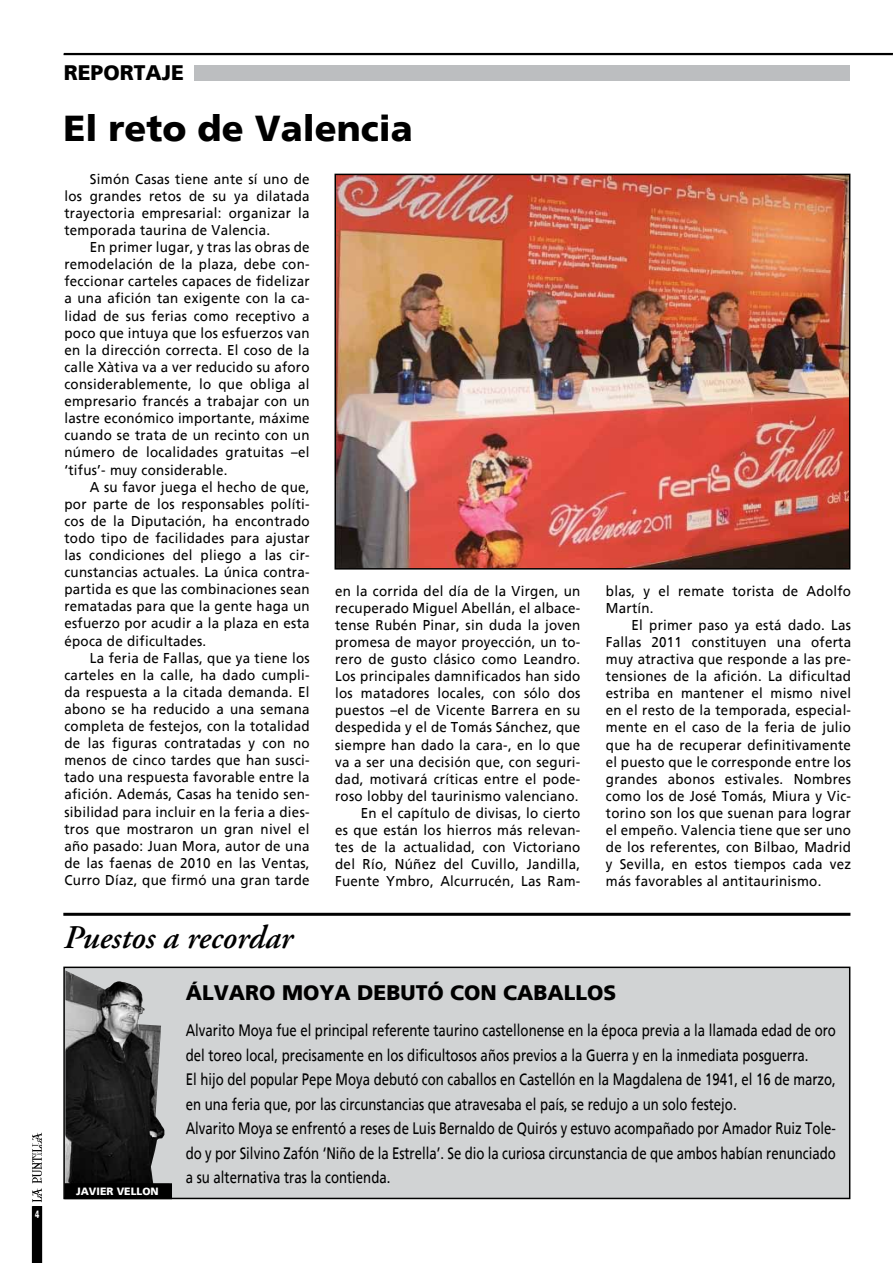
<style>
.page{position:relative;width:893px;height:1263px;background:#fff}
.page>*{position:absolute;margin:0;border:0;box-sizing:border-box;transform-origin:0 0}
.t1{font:900 36px "Frutiger";color:#000}
.t2{font:italic 600 33px "Adobe Garamond Pro";color:#000}
.t3{font:900 21px "Frutiger";color:#000}
.t4{font:16.5px/24.5px "Frutiger";color:#000;scale:.8 1}
.t5{font:14.25px/17.1px "Frutiger";letter-spacing:.02em;color:#000;text-align:justify;scale:.94 1}
.t6{font:900 10.5px "Frutiger";color:#fff}
.t7{font:900 10.5px "Frutiger";color:#fff;scale:.65 1}
</style>
<div class="page">
<hr style="left:64px;top:53px;width:829px;height:1px;background:#000">
<svg style="left:31px;top:1132px;width:12px;height:131px"></svg>
<hr style="left:64px;top:54px;width:829px;height:1px;background:#000">
<div style="left:194px;top:65px;width:656px;height:15px;background:#bcbec0"></div>
<div style="left:64px;top:967px;width:786px;height:231px;background:#d1d3d4"></div>
<div style="left:63px;top:966px;width:787px;height:233px;border:2px solid #000"></div>
<img style="left:65px;top:970px;width:99px;height:213px">
<hr style="left:63px;top:913px;width:787px;height:3px;background:#000">
<div style="left:65px;top:1184px;width:106px;height:14px;background:#000"></div>
<div style="left:64px;top:1183px;width:108px;height:16px;border:2px solid #000"></div>
<img style="left:337px;top:177px;width:510px;height:390px">
<div style="left:334px;top:174px;width:516px;height:396px;border:2px solid #000"></div>
<p class="t7" style="left:35px;top:1207px;width:8px">4</p>
<h3 class="t3" style="left:64px;top:60px;width:122px">REPORTAJE</h3>
<h1 class="t1" style="left:64px;top:106px;width:351px">El reto de Valencia</h1>
<p class="t5" style="left:64px;top:170px;width:262px;text-indent:26px">Simón Casas tiene ante sí uno de los grandes retos de su ya dilatada trayectoria empresarial: organizar la temporada taurina de Valencia.</p>
<p class="t5" style="left:64px;top:239px;width:262px;text-indent:26px">En primer lugar, y tras las obras de remodelación de la plaza, debe con&shy;feccionar carteles capaces de fidelizar a una afición tan exigente con la ca&shy;lidad de sus ferias como receptivo a poco que intuya que los esfuerzos van en la dirección correcta. El coso de la calle Xàtiva va a ver reducido su aforo considerablemente, lo que obliga al empresario francés a trabajar con un lastre económico importante, máxime cuando se trata de un recinto con un número de localidades gratuitas –el ‘tifus’- muy considerable.</p>
<p class="t5" style="left:64px;top:478px;width:262px;text-indent:26px">A su favor juega el hecho de que, por parte de los responsables políti&shy;cos de la Diputación, ha encontrado todo tipo de facilidades para ajustar las condiciones del pliego a las cir&shy;cunstancias actuales. La única contra&shy;partida es que las combinaciones sean rematadas para que la gente haga un esfuerzo por acudir a la plaza en esta época de dificultades.</p>
<p class="t5" style="left:64px;top:649px;width:262px;text-indent:26px">La feria de Fallas, que ya tiene los carteles en la calle, ha dado cumpli&shy;da respuesta a la citada demanda. El abono se ha reducido a una semana completa de festejos, con la totalidad de las figuras contratadas y con no menos de cinco tardes que han susci&shy;tado una respuesta favorable entre la afición. Además, Casas ha tenido sen&shy;sibilidad para incluir en la feria a dies&shy;tros que mostraron un gran nivel el año pasado: Juan Mora, autor de una de las faenas de 2010 en las Ventas, Curro Díaz, que firmó una gran tarde</p>
<p class="t5" style="left:335px;top:582px;width:262px;text-align:right">en la corrida del día de la Virgen, un recuperado Miguel Abellán, el albace&shy;tense Rubén Pinar, sin duda la joven promesa de mayor proyección, un to&shy;rero de gusto clásico como Leandro.<br>Los principales damnificados han sido los matadores locales, con sólo dos puestos –el de Vicente Barrera en su despedida y el de Tomás Sánchez, que siempre han dado la cara-, en lo que va a ser una decisión que, con seguri&shy;dad, motivará críticas entre el pode&shy;roso lobby del taurinismo valenciano.<br>En el capítulo de divisas, lo cierto<br>es que están los hierros más relevan&shy;tes de la actualidad, con Victoriano del Río, Núñez del Cuvillo, Jandilla, Fuente Ymbro, Alcurrucén, Las Ram-</p>
<p class="t5" style="left:606px;top:582px;width:262px">blas, y el remate torista de Adolfo<br>Martín.</p>
<p class="t5" style="left:606px;top:616px;width:262px;text-indent:26px">El primer paso ya está dado. Las Fallas 2011 constituyen una oferta muy atractiva que responde a las pre&shy;tensiones de la afición. La dificultad estriba en mantener el mismo nivel en el resto de la temporada, especial&shy;mente en el caso de la feria de julio que ha de recuperar definitivamente el puesto que le corresponde entre los grandes abonos estivales. Nombres como los de José Tomás, Miura y Vic&shy;torino son los que suenan para lograr el empeño. Valencia tiene que ser uno de los referentes, con Bilbao, Madrid y Sevilla, en estos tiempos cada vez más favorables al antitaurinismo.</p>
<h2 class="t2" style="left:64px;top:918px;width:231px">Puestos a recordar</h2>
<h3 class="t3" style="left:186px;top:980px;width:432px">ÁLVARO MOYA DEBUTÓ CON CABALLOS</h3>
<p class="t6" style="left:76px;top:1185px;width:84px">JAVIER VELLON</p>
<p class="t4" style="left:186px;top:1018px;width:814px">Alvarito Moya fue el principal referente taurino castellonense en la época previa a la llamada edad de oro del toreo local, precisamente en los dificultosos años previos a la Guerra y en la inmediata posguerra.<br>El hijo del popular Pepe Moya debutó con caballos en Castellón en la Magdalena de 1941, el 16 de marzo, en una feria que, por las circunstancias que atravesaba el país, se redujo a un solo festejo.<br>Alvarito Moya se enfrentó a reses de Luis Bernaldo de Quirós y estuvo acompañado por Amador Ruiz Tole&shy;do y por Silvino Zafón ‘Niño de la Estrella’. Se dio la curiosa circunstancia de que ambos habían renunciado a su alternativa tras la contienda.</p>
</div>
